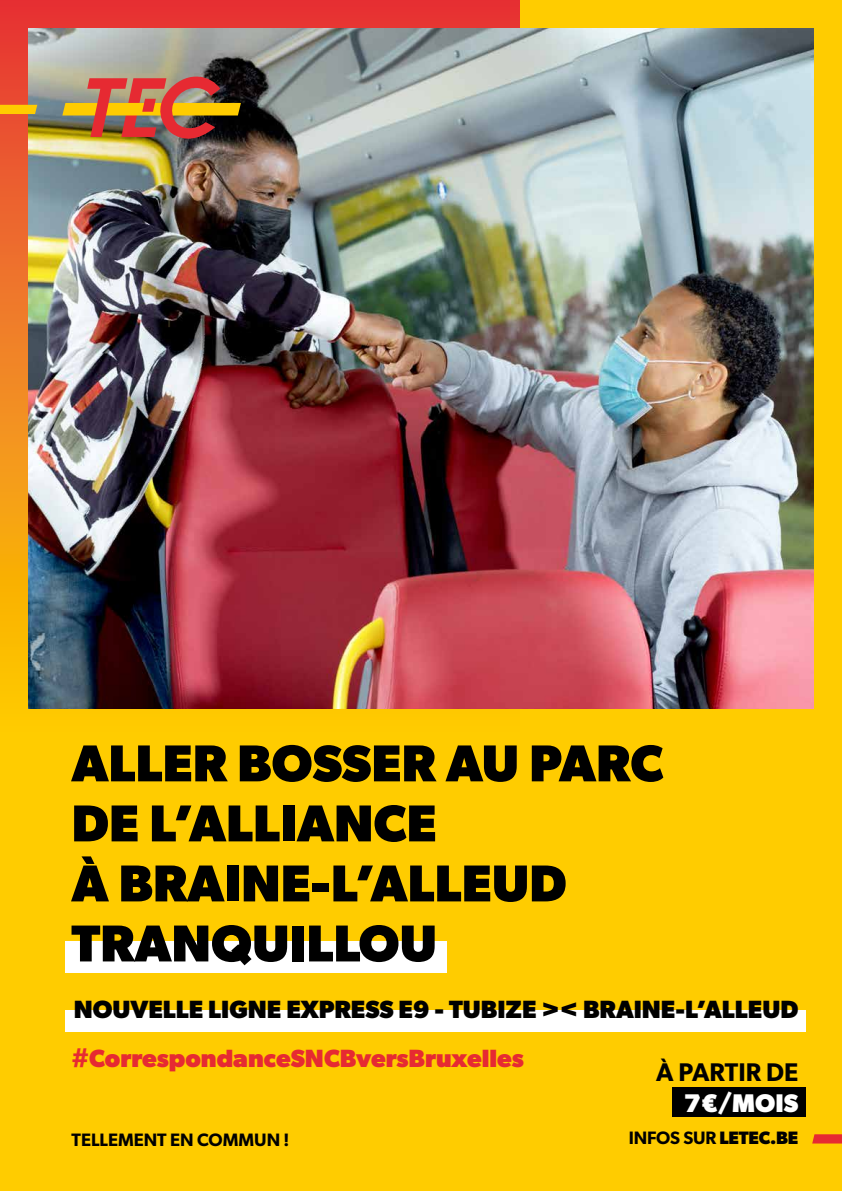
<style>
.page{position:relative;width:842px;height:1191px;background:#fc0}
.page>*{position:absolute;margin:0;border:0;box-sizing:border-box;transform-origin:0 0}
.t1{font:700 52px/60px "Gibson";color:#000}
.t2{font:600 25.6px "Gibson";color:#000}
.t3{font:700 25.6px "Gibson";color:#fff}
.t4{font:700 25px "Gibson";color:#000}
.t5{font:700 25px "Gibson";color:#e62a32}
.t6{font:600 18px "Gibson";color:#000}
.s1{font-weight:700}
</style>
<div class="page">
<div style="left:0;top:0;width:519px;height:737px;background:linear-gradient(to bottom,#e5363e,#fed200)"></div>
<svg style="left:812px;top:1134px;width:30px;height:9px"></svg>
<img style="left:28px;top:28px;width:786px;height:681px">
<svg style="left:0;top:105px;width:37px;height:9px"></svg>
<img style="left:62px;top:70px;width:179px;height:72px">
<div style="left:672px;top:1087px;width:133px;height:30px;background:#000"></div>
<div style="left:65px;top:1011px;width:741px;height:21px;background:#fff"></div>
<div style="left:65px;top:941px;width:381px;height:31px;background:#fff"></div>
<p class="t1" style="left:72px;top:732px;width:593px">ALLER BOSSER AU PARC<br>DE L’ALLIANCE<br>À BRAINE-L’ALLEUD<br>TRANQUILLOU</p>
<p class="t4" style="left:74px;top:994px;width:726px">NOUVELLE LIGNE EXPRESS E9 - TUBIZE &gt;&lt; BRAINE-L’ALLEUD</p>
<p class="t5" style="left:72px;top:1043px;width:454px">#CorrespondanceSNCBversBruxelles</p>
<p class="t6" style="left:72px;top:1129px;width:219px">TELLEMENT EN COMMUN !</p>
<p class="t2" style="left:656px;top:1057px;width:144px">À PARTIR DE</p>
<p class="t3" style="left:684px;top:1088px;width:116px">7€/MOIS</p>
<p class="t6" style="left:629px;top:1127px;width:171px">INFOS SUR <span class="s1">LETEC.BE</span></p>
</div>
